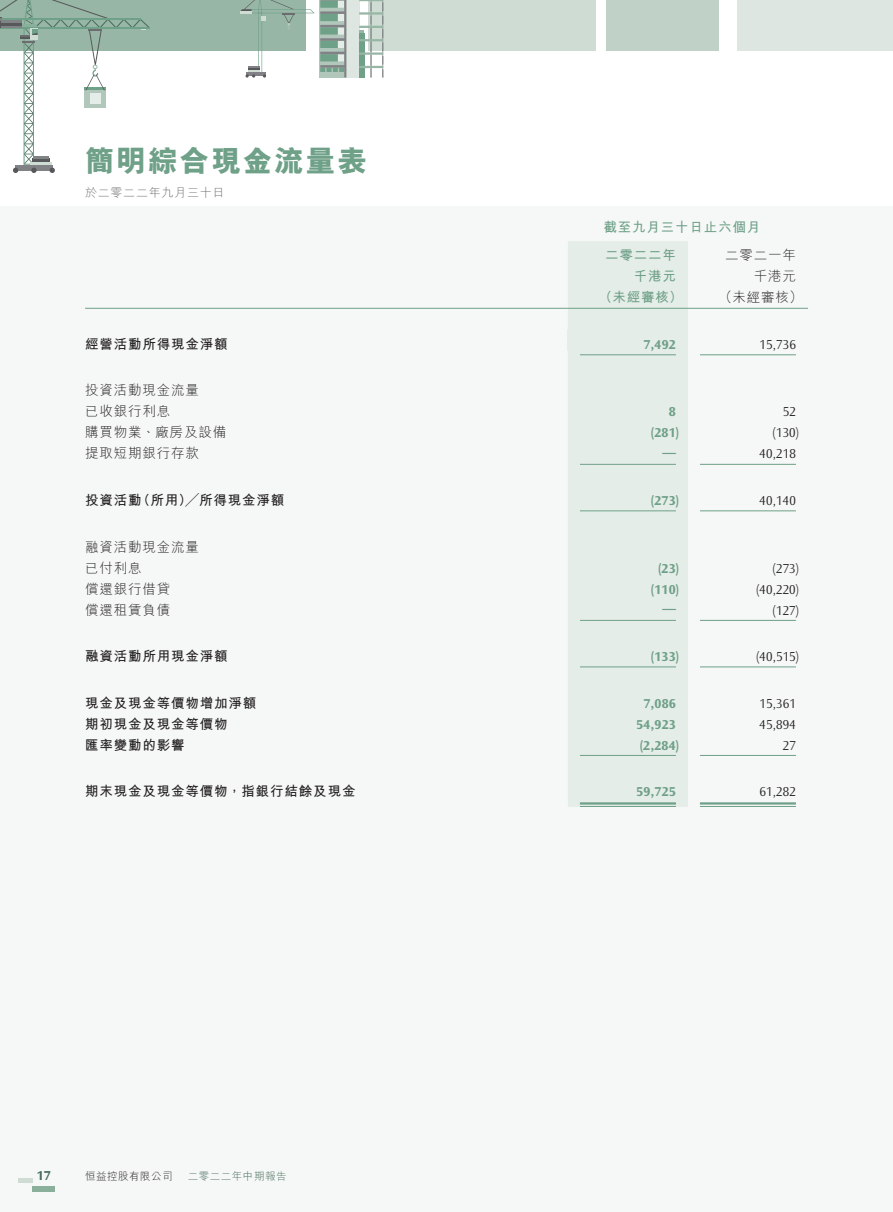
<style>
.page{position:relative;width:893px;height:1212px;background:#fff}
.page>*{position:absolute;margin:0;border:0;box-sizing:border-box;transform-origin:0 0}
.t1{font:800 30px "M Hei HK";letter-spacing:.05em;color:#6fa088}
._15_Table_Stub{font:700 13.5px "M Hei HK";letter-spacing:.065em;color:#231f20}
._01_Body_Text{font:300 13.5px "Ocean Sans Std";letter-spacing:.01em;color:#231f20}
._01_Body_Text-2{font:700 13.5px "Ocean Sans Std";letter-spacing:.015em;color:#6fa088}
._15_Table_Stub-2{font:300 13.5px "M Hei HK";letter-spacing:.06em;color:#231f20}
._01_Body_Text-3{font:700 13.5px "M Hei HK";letter-spacing:.065em;color:#6fa088}
._01_Body_Text-4{font:300 13.5px "M Hei HK";letter-spacing:.06em;color:#231f20}
.t2{font:700 13.5px "Ocean Sans Std";color:#476c5a}
.t3{font:300 12px "M Hei HK";letter-spacing:.06em;color:#6c6d70}
.t4{font:300 10.5px "M Hei HK";letter-spacing:.05em;color:#476c5a}
.t5{font:300 10.5px "M Hei HK";letter-spacing:.05em;color:#231f20}
</style>
<div class="page">
<div style="left:0;top:207px;width:892px;height:1005px;background:#f5f8f6"></div>
<div style="left:737px;top:0;width:155px;height:51px;background:#dde6e0"></div>
<div style="left:0;top:0;width:305px;height:51px;background:#97b6a5"></div>
<div style="left:369px;top:0;width:227px;height:51px;background:#cedcd4"></div>
<div style="left:606px;top:0;width:113px;height:51px;background:#c0d1c7"></div>
<div style="left:344px;top:0;width:15px;height:78px;background:#dde6e0"></div>
<svg style="left:359px;top:0;width:24px;height:78px"></svg>
<svg style="left:240px;top:0;width:106px;height:78px"></svg>
<svg style="left:0;top:0;width:150px;height:173px"></svg>
<div style="left:33px;top:1186px;width:22px;height:6px;background:#8aaf9a"></div>
<hr style="left:18px;top:1178px;width:15px;height:4px;background:#cedcd4">
<div style="left:568px;top:241px;width:120px;height:566px;background:#e5ede8"></div>
<div style="left:568px;top:330px;width:120px;height:21px;background:#e5ede8"></div>
<hr style="left:85px;top:308px;width:483px;height:1px;background:#6fa088">
<hr style="left:568px;top:308px;width:120px;height:1px;background:#6fa088">
<hr style="left:688px;top:308px;width:120px;height:1px;background:#6fa088">
<hr style="left:580px;top:354px;width:96px;height:1px;background:#6fa088">
<hr style="left:700px;top:354px;width:96px;height:1px;background:#6fa088">
<hr style="left:580px;top:464px;width:96px;height:1px;background:#6fa088">
<hr style="left:700px;top:464px;width:96px;height:1px;background:#6fa088">
<hr style="left:580px;top:510px;width:96px;height:1px;background:#6fa088">
<hr style="left:700px;top:510px;width:96px;height:1px;background:#6fa088">
<hr style="left:580px;top:620px;width:96px;height:1px;background:#6fa088">
<hr style="left:700px;top:620px;width:96px;height:1px;background:#6fa088">
<hr style="left:580px;top:666px;width:96px;height:1px;background:#6fa088">
<hr style="left:700px;top:666px;width:96px;height:1px;background:#6fa088">
<hr style="left:580px;top:755px;width:96px;height:1px;background:#6fa088">
<hr style="left:700px;top:755px;width:96px;height:1px;background:#6fa088">
<hr style="left:580px;top:802px;width:96px;height:2px;background:#6fa088">
<hr style="left:580px;top:806px;width:96px;height:1px;background:#6fa088">
<hr style="left:700px;top:802px;width:96px;height:2px;background:#6fa088">
<hr style="left:700px;top:806px;width:96px;height:1px;background:#6fa088">
<h1 class="t1" style="left:85px;top:141px;width:284px">簡明綜合現金流量表</h1>
<p class="t3" style="left:85px;top:184px;width:141px">於二零二二年九月三十日</p>
<p class="_15_Table_Stub" style="left:85px;top:334px;width:144px">經營活動所得現金淨額</p>
<p class="_15_Table_Stub-2" style="left:85px;top:381px;width:115px">投資活動現金流量</p>
<p class="_15_Table_Stub-2" style="left:85px;top:402px;width:87px">已收銀行利息</p>
<p class="_15_Table_Stub-2" style="left:85px;top:423px;width:143px">購買物業、廠房及設備</p>
<p class="_15_Table_Stub-2" style="left:85px;top:444px;width:115px">提取短期銀行存款</p>
<p class="_15_Table_Stub" style="left:137px;top:490px;width:149px">（所用）╱所得現金淨額</p>
<p class="_15_Table_Stub" style="left:85px;top:490px;width:58px">投資活動</p>
<p class="_15_Table_Stub-2" style="left:85px;top:537px;width:115px">融資活動現金流量</p>
<p class="_15_Table_Stub-2" style="left:85px;top:558px;width:58px">已付利息</p>
<p class="_15_Table_Stub-2" style="left:85px;top:579px;width:87px">償還銀行借貸</p>
<p class="_15_Table_Stub-2" style="left:85px;top:600px;width:87px">償還租賃負債</p>
<p class="_15_Table_Stub" style="left:85px;top:646px;width:144px">融資活動所用現金淨額</p>
<p class="_15_Table_Stub" style="left:85px;top:693px;width:173px">現金及現金等價物增加淨額</p>
<p class="_15_Table_Stub" style="left:85px;top:714px;width:144px">期初現金及現金等價物</p>
<p class="_15_Table_Stub" style="left:85px;top:735px;width:101px">匯率變動的影響</p>
<p class="_15_Table_Stub" style="left:85px;top:781px;width:272px">期末現金及現金等價物，指銀行結餘及現金</p>
<p class="t2" style="left:37px;top:1168px;width:16px">17</p>
<p class="t5" style="left:85px;top:1169px;width:89px">恒益控股有限公司</p>
<p class="t4" style="left:188px;top:1169px;width:100px">二零二二年中期報告</p>
<p class="_01_Body_Text-3" style="left:603px;top:217px;width:159px">截至九月三十日止六個月</p>
<p class="_01_Body_Text-4" style="left:725px;top:246px;width:72px">二零二一年</p>
<p class="_01_Body_Text-3" style="left:605px;top:246px;width:72px">二零二二年</p>
<p class="_01_Body_Text-3" style="left:634px;top:267px;width:44px">千港元</p>
<p class="_01_Body_Text-4" style="left:754px;top:267px;width:44px">千港元</p>
<p class="_01_Body_Text-3" style="left:599px;top:288px;width:85px">（未經審核）</p>
<p class="_01_Body_Text-4" style="left:719px;top:288px;width:85px">（未經審核(</p>
<p class="_01_Body_Text-2" style="left:643px;top:337px;width:34px">7,492</p>
<p class="_01_Body_Text" style="left:760px;top:337px;width:38px">15,736</p>
<p class="_01_Body_Text-2" style="left:669px;top:404px;width:9px">8</p>
<p class="_01_Body_Text" style="left:783px;top:405px;width:15px">52</p>
<p class="_01_Body_Text-2" style="left:651px;top:425px;width:30px">)281(</p>
<p class="_01_Body_Text" style="left:773px;top:426px;width:28px">)130(</p>
<p class="_01_Body_Text-2" style="left:662px;top:445px;width:15px">—</p>
<p class="_01_Body_Text" style="left:760px;top:447px;width:38px">40,218</p>
<p class="_01_Body_Text-2" style="left:651px;top:493px;width:30px">)273(</p>
<p class="_01_Body_Text" style="left:760px;top:493px;width:38px">40,140</p>
<p class="_01_Body_Text-2" style="left:658px;top:560px;width:23px">)23(</p>
<p class="_01_Body_Text" style="left:773px;top:561px;width:28px">)273(</p>
<p class="_01_Body_Text-2" style="left:651px;top:581px;width:30px">)110(</p>
<p class="_01_Body_Text" style="left:756px;top:582px;width:45px">)40,220(</p>
<p class="_01_Body_Text-2" style="left:662px;top:601px;width:15px">—</p>
<p class="_01_Body_Text" style="left:773px;top:603px;width:28px">)127(</p>
<p class="_01_Body_Text-2" style="left:651px;top:649px;width:30px">)133(</p>
<p class="_01_Body_Text" style="left:756px;top:649px;width:45px">)40,515(</p>
<p class="_01_Body_Text-2" style="left:643px;top:695px;width:34px">7,086</p>
<p class="_01_Body_Text" style="left:760px;top:696px;width:38px">15,361</p>
<p class="_01_Body_Text-2" style="left:636px;top:716px;width:41px">54,923</p>
<p class="_01_Body_Text" style="left:760px;top:717px;width:38px">45,894</p>
<p class="_01_Body_Text-2" style="left:640px;top:737px;width:41px">)2,284(</p>
<p class="_01_Body_Text" style="left:783px;top:738px;width:15px">27</p>
<p class="_01_Body_Text-2" style="left:636px;top:784px;width:41px">59,725</p>
<p class="_01_Body_Text" style="left:760px;top:784px;width:38px">61,282</p>
</div>
